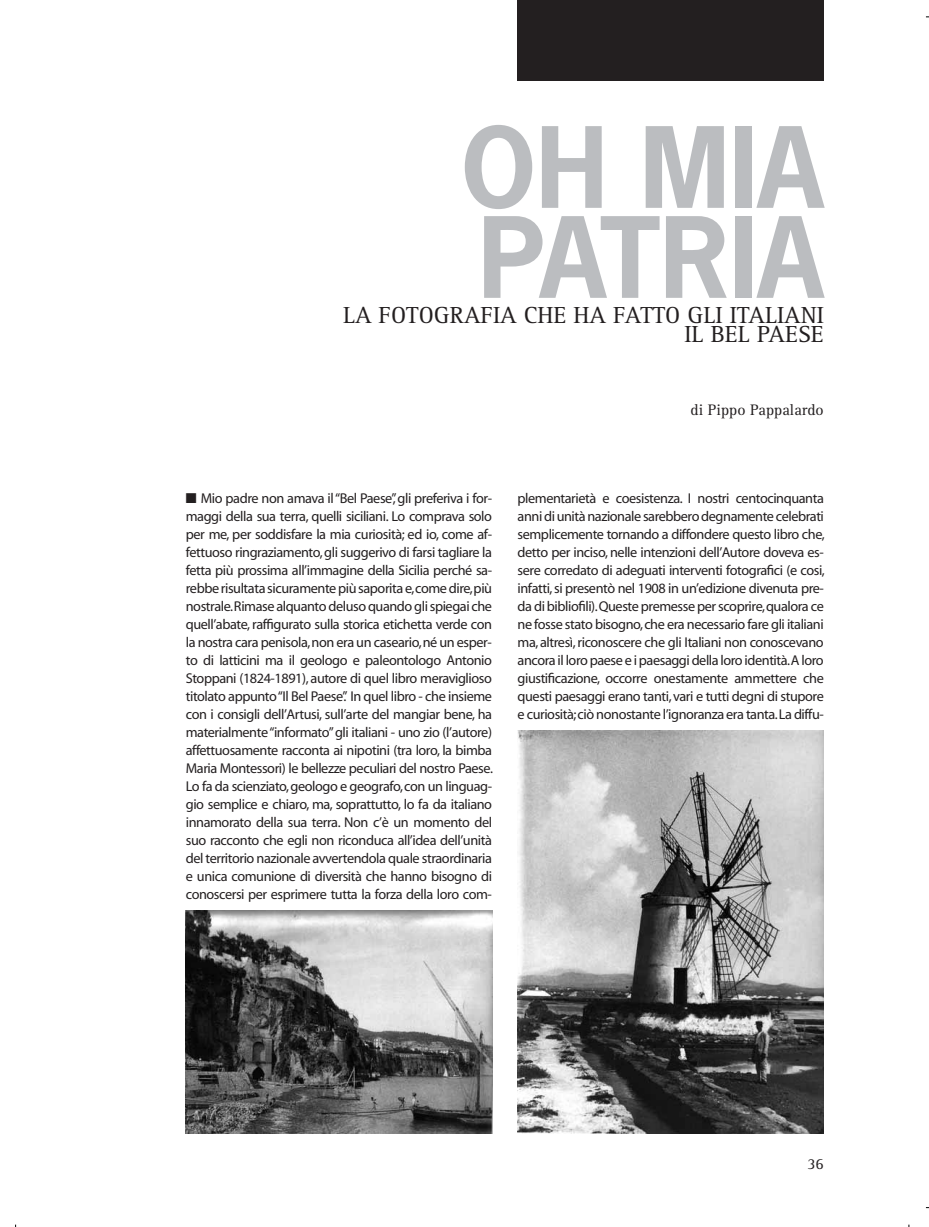
<style>
.page{position:relative;width:929px;height:1227px;background:#fff}
.page>*{position:absolute;margin:0;border:0;box-sizing:border-box;transform-origin:0 0}
.t1{font:700 105px "News Gothic";color:#bbbdc0}
.t2{font:24px "Rotis Serif";color:#231f20}
.t3{font:15.75px "Rotis Serif";color:#231f20}
.t4{font:14.25px/18px "Myriad";letter-spacing:-.03em;color:#231f20;text-align:justify}
</style>
<div class="page">
<div style="left:517px;top:0;width:306px;height:81px;background:#231f20"></div>
<img style="left:517px;top:731px;width:306px;height:402px">
<img style="left:186px;top:911px;width:306px;height:222px">
<h1 class="t1" style="left:460px;top:126px;width:364px">OH MIA</h1>
<h1 class="t1" style="left:478px;top:216px;width:347px">PATRIA</h1>
<h2 class="t2" style="left:684px;top:326px;width:141px">IL BEL PAESE</h2>
<h2 class="t2" style="left:343px;top:306px;width:482px">LA FOTOGRAFIA CHE HA FATTO GLI ITALIANI</h2>
<p class="t3" style="left:690px;top:404px;width:135px">di Pippo Pappalardo</p>
<p class="t4" style="left:186px;top:490px;width:309px">■ Mio padre non amava il “Bel Paese”, gli preferiva i for&shy;maggi della sua terra, quelli siciliani. Lo comprava solo per me, per soddisfare la mia curiosità; ed io, come af&shy;fettuoso ringraziamento, gli suggerivo di farsi tagliare la fetta più prossima all’immagine della Sicilia perché sa&shy;rebbe risultata sicuramente più saporita e,come dire,più nostrale.Rimase alquanto deluso quando gli spiegai che quell’abate, raffigurato sulla storica etichetta verde con la nostra cara penisola, non era un caseario, né un esper&shy;to di latticini ma il geologo e paleontologo Antonio Stoppani (1824-1891), autore di quel libro meraviglioso titolato appunto “Il Bel Paese”. In quel libro - che insieme con i consigli dell’Artusi, sull’arte del mangiar bene, ha materialmente “informato” gli italiani - uno zio (l’autore) affettuosamente racconta ai nipotini (tra loro, la bimba Maria Montessori) le bellezze peculiari del nostro Paese.<br>Lo fa da scienziato, geologo e geografo, con un linguag&shy;gio semplice e chiaro, ma, soprattutto, lo fa da italiano innamorato della sua terra. Non c’è un momento del suo racconto che egli non riconduca all’idea dell’unità del territorio nazionale avvertendola quale straordinaria e unica comunione di diversità che hanno bisogno di conoscersi per esprimere tutta la forza della loro com-</p>
<p class="t4" style="left:517px;top:490px;width:309px">plementarietà e coesistenza. I nostri centocinquanta anni di unità nazionale sarebbero degnamente celebrati semplicemente tornando a diffondere questo libro che, detto per inciso, nelle intenzioni dell’Autore doveva es&shy;sere corredato di adeguati interventi fotografici (e cosi, infatti, si presentò nel 1908 in un’edizione divenuta pre&shy;da di bibliofili). Queste premesse per scoprire, qualora ce ne fosse stato bisogno, che era necessario fare gli italiani ma, altresì, riconoscere che gli Italiani non conoscevano ancora il loro paese e i paesaggi della loro identità.A loro giustificazione, occorre onestamente ammettere che questi paesaggi erano tanti, vari e tutti degni di stupore e curiosità; ciò nonostante l’ignoranza era tanta. La diffu-</p>
<p class="t3" style="left:807px;top:1158px;width:18px">36</p>
</div>
